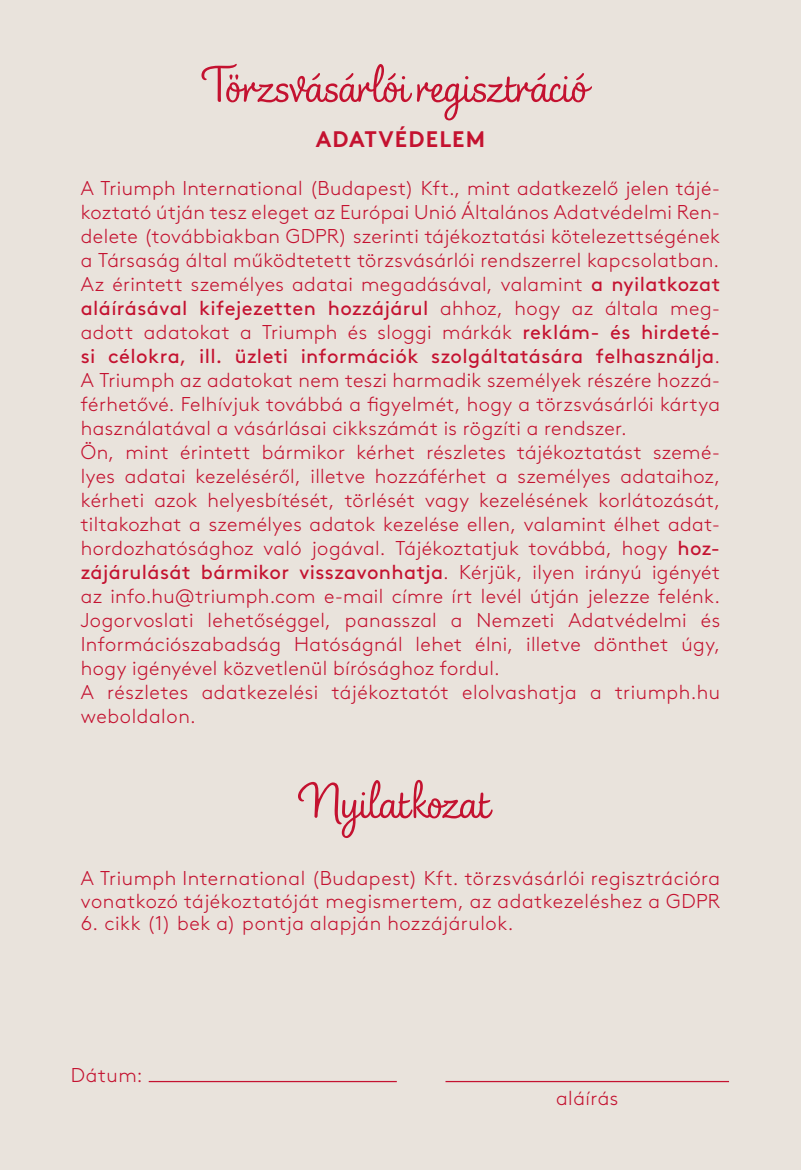
<style>
.page{position:relative;width:801px;height:1170px;background:#fff}
.page>*{position:absolute;margin:0;border:0;box-sizing:border-box;transform-origin:0 0}
.t1{font:57.5px "Triumph Tailoress Script";color:#c41230}
.t2{font:700 22.5px "Brown Pro";letter-spacing:.055em;color:#c41230}
.t3{font:300 20px/24px "Brown Pro";letter-spacing:.025em;color:#c41230;text-align:justify}
.s1{font-weight:400}
</style>
<div class="page">
<div style="left:0;top:0;width:801px;height:1169px;background:#e9e3dc"></div>
<hr style="left:149px;top:1080px;width:248px;height:2px;background:#c41230">
<hr style="left:445px;top:1080px;width:284px;height:2px;background:#c41230">
<p class="t1" style="left:213px;top:53px;width:375px">Törzsvásárlói regisztráció</p>
<p class="t2" style="left:316px;top:121px;width:171px">ADATVÉDELEM</p>
<p class="t3" style="left:81px;top:174px;width:641px">A Triumph International (Budapest) Kft., mint adatkezelő jelen tájé&shy;koztató útján tesz eleget az Európai Unió Általános Adatvédelmi Ren&shy;delete (továbbiakban GDPR) szerinti tájékoztatási kötelezettségének a Társaság által működtetett törzsvásárlói rendszerrel kapcsolatban.</p>
<p class="t3" style="left:81px;top:270px;width:641px">Az érintett személyes adatai megadásával, valamint <span class="s1">a nyilatkozat aláírásával kifejezetten hozzájárul</span> ahhoz, hogy az általa meg&shy;adott adatokat a Triumph és sloggi márkák <span class="s1">reklám- és hirdeté&shy;si célokra, ill. üzleti információk szolgáltatására felhasználja</span>.<br>A Triumph az adatokat nem teszi harmadik személyek részére hozzá&shy;férhetővé. Felhívjuk továbbá a figyelmét, hogy a törzsvásárlói kártya használatával a vásárlásai cikkszámát is rögzíti a rendszer.</p>
<p class="t3" style="left:81px;top:438px;width:641px">Ön, mint érintett bármikor kérhet részletes tájékoztatást szemé&shy;lyes adatai kezeléséről, illetve hozzáférhet a személyes adataihoz, kérheti azok helyesbítését, törlését vagy kezelésének korlátozását, tiltakozhat a személyes adatok kezelése ellen, valamint élhet adat&shy;hordozhatósághoz való jogával. Tájékoztatjuk továbbá, hogy <span class="s1">hoz&shy;zájárulását bármikor visszavonhatja</span>. Kérjük, ilyen irányú igényét az info.hu@triumph.com e-mail címre írt levél útján jelezze felénk.<br>Jogorvoslati lehetőséggel, panasszal a Nemzeti Adatvédelmi és Információszabadság Hatóságnál lehet élni, illetve dönthet úgy, hogy igényével közvetlenül bírósághoz fordul.</p>
<p class="t3" style="left:81px;top:678px;width:641px">A részletes adatkezelési tájékoztatót elolvashatja a triumph.hu weboldalon.</p>
<p class="t1" style="left:311px;top:769px;width:181px">Nyilatkozat</p>
<p class="t3" style="left:81px;top:865px;width:641px;line-height:22.5px">A Triumph International (Budapest) Kft. törzsvásárlói regisztrációra vonatkozó tájékoztatóját megismertem, az adatkezeléshez a GDPR</p>
<p class="t3" style="left:81px;top:910px;width:434px">6. cikk (1) bek a) pontja alapján hozzájárulok.</p>
<p class="t3" style="left:71px;top:1061px;width:73px">Dátum:</p>
<p class="t3" style="left:556px;top:1084px;width:64px">aláírás</p>
</div>
